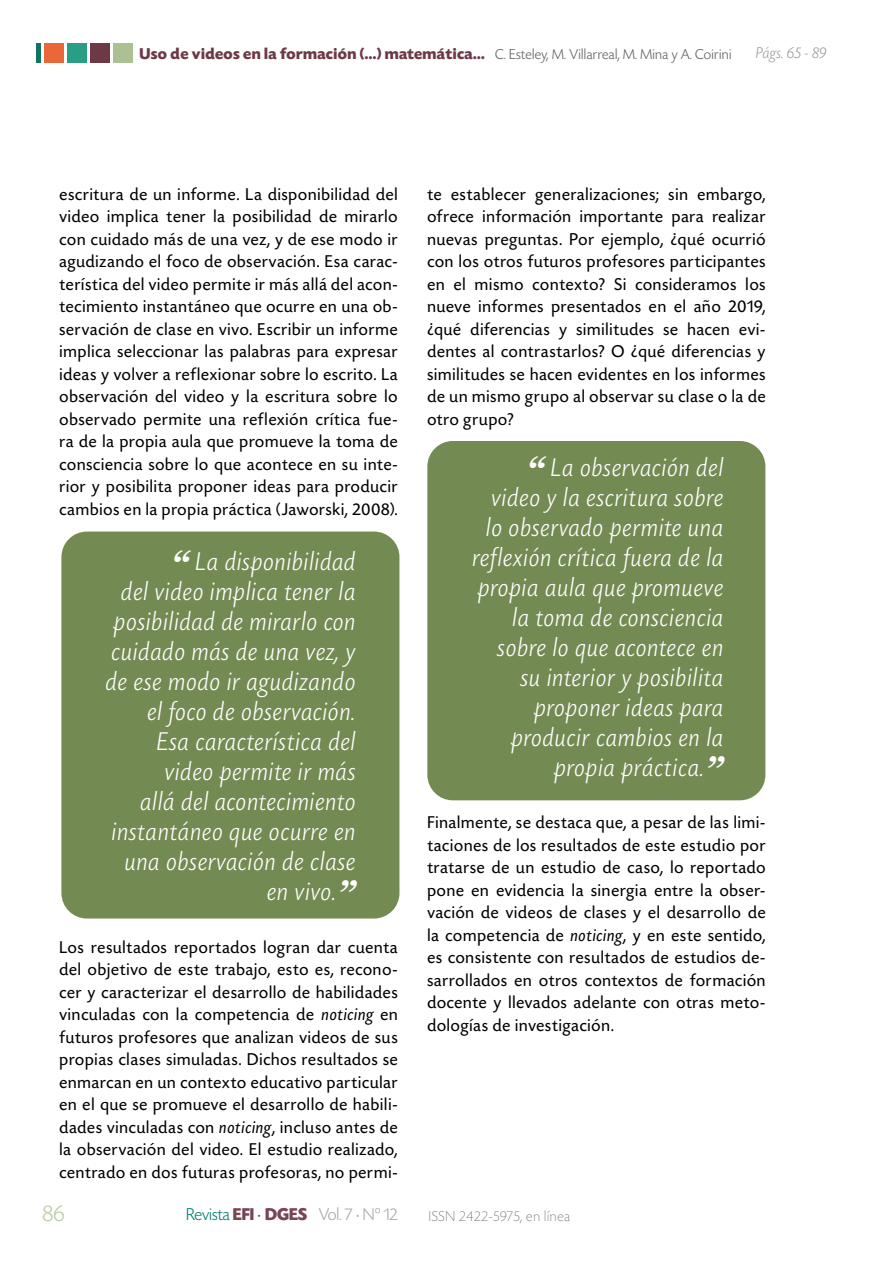
<style>
.page{position:relative;width:893px;height:1263px;background:#fff}
.page>*{position:absolute;margin:0;border:0;box-sizing:border-box;transform-origin:0 0}
.t1{font:italic 300 27px/30px "Today SHOP";letter-spacing:.05em;color:#fff;text-align:right}
.t2{font:300 24px "Today SHOP";color:#bbcda5}
.t3{font:18px/22.5px "Today SHOP";letter-spacing:.05em;color:#000;text-align:justify}
.t4{font:300 18px "Today SHOP";color:#a8a9ad}
.t5{font:700 16.5px "Today SHOP";letter-spacing:.025em;color:#6d3947}
.t6{font:italic 300 16.5px "Today SHOP";letter-spacing:.025em;color:#9d9fa2}
.t7{font:200 15px "Today SHOP";letter-spacing:.05em;color:#636366}
.s1{font-weight:300;font-size:15px;color:#636366}
.s2{font-family:"Georgia";font-weight:700;font-size:34.5px}
.s3{font-style:italic}
.s4{color:#078271}
.s5{font-weight:700;color:#794454}
.s6{font-family:"Minion Pro";font-weight:400;color:#794454}
.s7{font-family:"Minion Pro";font-weight:400}
.s8{font-family:"Trasandina W03";font-size:15px}
</style>
<div class="page">
<div style="left:61px;top:531px;width:338px;height:387px;background:#748a53;border-radius:26px"></div>
<div style="left:427px;top:441px;width:338px;height:359px;background:#748a53;border-radius:26px"></div>
<div style="left:44px;top:43px;width:19px;height:19px;background:#ea6739"></div>
<div style="left:67px;top:43px;width:19px;height:19px;background:#289e84"></div>
<div style="left:90px;top:43px;width:20px;height:19px;background:#6d3947"></div>
<div style="left:113px;top:43px;width:20px;height:19px;background:#acc094"></div>
<hr style="left:36px;top:43px;width:4px;height:19px;background:#0e7561">
<p class="t5" style="left:140px;top:45px;width:593px">Uso de videos en la formación (...) matemática... <span class="s1">C. Esteley, M. Villarreal, M. Mina y A. Coirini</span></p>
<p class="t6" style="left:756px;top:44px;width:72px">Págs. 65 - 89</p>
<p class="t3" style="left:60px;top:183px;width:340px">escritura de un informe. La disponibilidad del video implica tener la posibilidad de mirarlo con cuidado más de una vez, y de ese modo ir agudizando el foco de observación. Esa carac&shy;terística del video permite ir más allá del acon&shy;tecimiento instantáneo que ocurre en una ob&shy;servación de clase en vivo. Escribir un informe implica seleccionar las palabras para expresar ideas y volver a reflexionar sobre lo escrito. La observación del video y la escritura sobre lo observado permite una reflexión crítica fue&shy;ra de la propia aula que promueve la toma de consciencia sobre lo que acontece en su inte&shy;rior y posibilita proponer ideas para producir cambios en la propia práctica (Jaworski, 2008).</p>
<p class="t1" style="left:106px;top:547px;width:251px"><span class="s2">“</span> La disponibilidad<br>del video implica tener la posibilidad de mirarlo con cuidado más de una vez, y de ese modo ir agudizando el foco de observación.<br>Esa característica del video permite ir más<br>allá del acontecimiento instantáneo que ocurre en una observación de clase en vivo.<span class="s2">”</span></p>
<p class="t3" style="left:60px;top:936px;width:340px">Los resultados reportados logran dar cuenta del objetivo de este trabajo, esto es, recono&shy;cer y caracterizar el desarrollo de habilidades vinculadas con la competencia de <span class="s3">noticing</span> en futuros profesores que analizan videos de sus propias clases simuladas. Dichos resultados se enmarcan en un contexto educativo particular en el que se promueve el desarrollo de habili&shy;dades vinculadas con <span class="s3">noticing</span>, incluso antes de la observación del video. El estudio realizado, centrado en dos futuras profesoras, no permi-</p>
<p class="t3" style="left:427px;top:183px;width:340px">te establecer generalizaciones; sin embargo, ofrece información importante para realizar nuevas preguntas. Por ejemplo, ¿qué ocurrió con los otros futuros profesores participantes en el mismo contexto? Si consideramos los nueve informes presentados en el año 2019, ¿qué diferencias y similitudes se hacen evi&shy;dentes al contrastarlos? O ¿qué diferencias y similitudes se hacen evidentes en los informes de un mismo grupo al observar su clase o la de otro grupo?</p>
<p class="t1" style="left:472px;top:453px;width:252px"><span class="s2">“</span> La observación del video y la escritura sobre lo observado permite una reflexión crítica fuera de la propia aula que promueve la toma de consciencia sobre lo que acontece en su interior y posibilita proponer ideas para producir cambios en la propia práctica.<span class="s2">”</span></p>
<p class="t3" style="left:427px;top:812px;width:340px">Finalmente, se destaca que, a pesar de las limi&shy;taciones de los resultados de este estudio por tratarse de un estudio de caso, lo reportado pone en evidencia la sinergia entre la obser&shy;vación de videos de clases y el desarrollo de la competencia de <span class="s3">noticing</span>, y en este sentido, es consistente con resultados de estudios de&shy;sarrollados en otros contextos de formación docente y llevados adelante con otras meto&shy;dologías de investigación.</p>
<h2 class="t2" style="left:43px;top:1201px;width:23px">86</h2>
<p class="t4" style="left:186px;top:1205px;width:213px"><span class="s4">Revista</span> <span class="s5">EFI</span> <span class="s6">·</span> <span class="s5">DGES</span> Vol. 7 <span class="s7">·</span> N<span class="s8">º</span> 12</p>
<p class="t7" style="left:429px;top:1208px;width:143px">ISSN 2422-5975, en línea</p>
</div>
